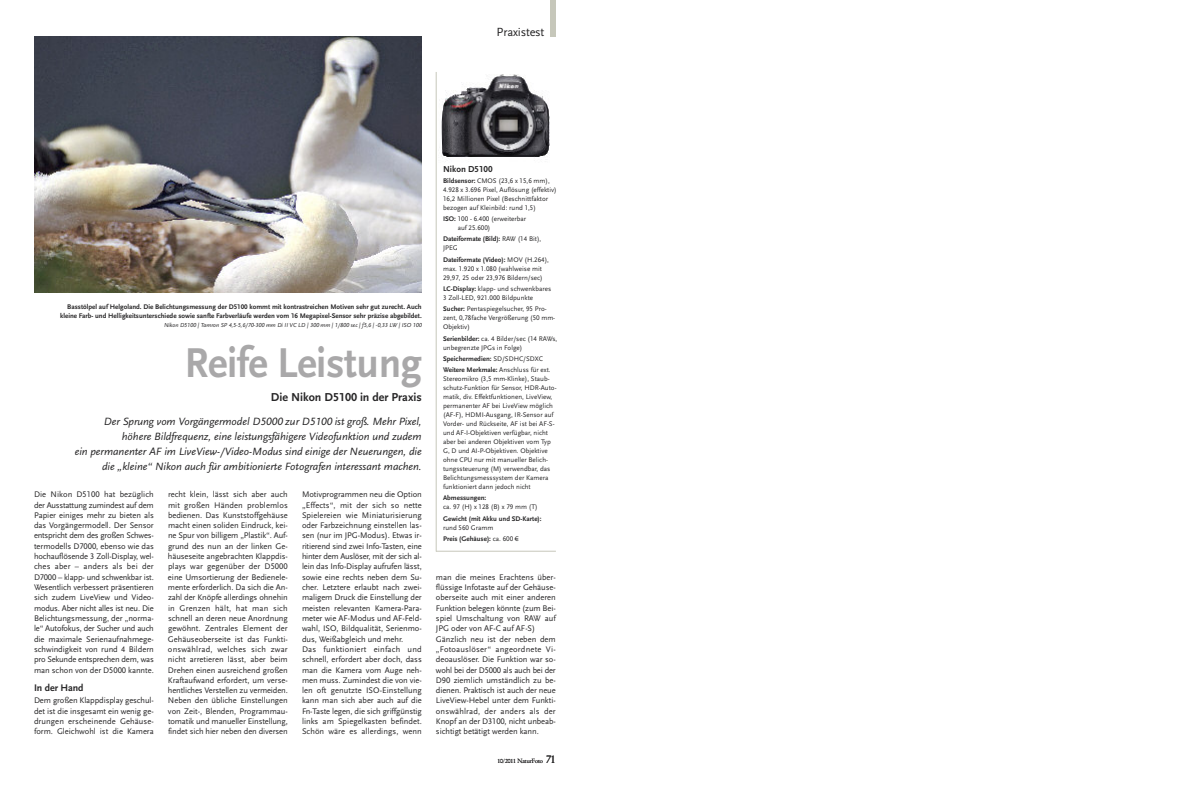
<style>
.page{position:relative;width:1191px;height:794px;background:#fff}
.page>*{position:absolute;margin:0;border:0;box-sizing:border-box;transform-origin:0 0}
.t1{font:43.5px "Scala Sans Bold LF";letter-spacing:-.01em;color:#a9a8a9;scale:.95 1}
.t2{font:12.4px "Scala Sans Regular LF";letter-spacing:-.015em;color:#272627}
.t3{font:12px "Scala Sans Bold LF";color:#272627}
.t4{font:11px/15px "Scala Sans Regular LF Italic";letter-spacing:-.005em;color:#272627;text-align:right}
.t5{font:10px "Scala Sans Bold LF";letter-spacing:-.005em;color:#272627}
.t6{font:9px "Scala Sans Bold LF";color:#272627}
.t7{font:8.5px/10.3px "Scala Sans Regular LF";letter-spacing:-.005em;color:#272627;text-align:justify}
.t8{font:7px/9px "Scala Sans Regular LF";color:#272627}
.t9{font:7px/11.3px "Scala Sans Bold LF";color:#272627}
.t10{font:6px "Scala Sans Regular LF Italic";color:#272627}
.t11{font:6px "Garamond Stempel BQ";color:#272627}
.s1{font-family:"Scala Sans Bold LF"}
.s2{font-family:"Scala Sans Regular LF"}
.s3{font-size:11px}
</style>
<div class="page">
<div style="left:550px;top:0;width:6px;height:37px;background:#c6c7ba"></div>
<hr style="left:436px;top:551px;width:120px;height:1px;background:#c6c7ba">
<img style="left:441px;top:74px;width:109px;height:83px">
<hr style="left:436px;top:72px;width:1px;height:479px;background:#c6c7ba">
<img style="left:34px;top:37px;width:388px;height:256px">
<h2 class="t2" style="left:496px;top:27px;width:49px">Praxistest</h2>
<p class="t9" style="left:60px;top:303px;width:363px;line-height:9px;text-align:right">Basstölpel auf Helgoland. Die Belichtungsmessung der D5100 kommt mit kontrastreichen Motiven sehr gut zurecht. Auch kleine Farb- und Helligkeitsunterschiede sowie sanfte Farbverläufe werden vom 16 Megapixel-Sensor sehr präzise abgebildet.</p>
<p class="t10" style="left:164px;top:323px;width:259px">Nikon D5100 | Tamron SP 4,5-5,6/70-300 mm Di II VC LD | 300 mm | 1/800 sec | f5,6 | -0,33 LW | ISO 100</p>
<h1 class="t1" style="left:184px;top:346px;width:251px">Reife Leistung</h1>
<h3 class="t3" style="left:271px;top:392px;width:152px">Die Nikon D5100 in der Praxis</h3>
<p class="t4" style="left:75px;top:415px;width:348px">Der Sprung vom Vorgängermodel D5000 zur D5100 ist groß. Mehr Pixel, höhere Bildfrequenz, eine leistungsfähigere Videofunktion und zudem<br>ein permanenter AF im LiveView-/Video-Modus sind einige der Neuerungen, die die „kleine“ Nikon auch für ambitionierte Fotografen interessant machen.</p>
<p class="t7" style="left:34px;top:490px;width:121px">Die Nikon D5100 hat bezüglich der Ausstattung zumindest auf dem Papier einiges mehr zu bieten als das Vorgängermodell. Der Sensor entspricht dem des großen Schwes&shy;termodells D7000, ebenso wie das hochauflösende 3 Zoll-Display, wel&shy;ches aber – anders als bei der D7000 – klapp- und schwenkbar ist.<br>Wesentlich verbessert präsentieren sich zudem LiveView und Video&shy;modus. Aber nicht alles ist neu. Die Belichtungsmessung, der „norma&shy;le“ Autofokus, der Sucher und auch die maximale Serienaufnahmege&shy;schwindigkeit von rund 4 Bildern pro Sekunde entsprechen dem, was man schon von der D5000 kannte.</p>
<p class="t5" style="left:34px;top:684px;width:51px">In der Hand</p>
<p class="t7" style="left:34px;top:696px;width:121px">Dem großen Klappdisplay geschul&shy;det ist die insgesamt ein wenig ge&shy;drungen erscheinende Gehäuse&shy;form. Gleichwohl ist die Kamera</p>
<p class="t7" style="left:168px;top:490px;width:121px">recht klein, lässt sich aber auch mit großen Händen problemlos bedienen. Das Kunststoffgehäuse macht einen soliden Eindruck, kei&shy;ne Spur von billigem „Plastik“. Auf&shy;grund des nun an der linken Ge&shy;häuseseite angebrachten Klappdis&shy;plays war gegenüber der D5000 eine Umsortierung der Bedienele&shy;mente erforderlich. Da sich die An&shy;zahl der Knöpfe allerdings ohnehin in Grenzen hält, hat man sich schnell an deren neue Anordnung gewöhnt. Zentrales Element der Gehäuseoberseite ist das Funkti&shy;onswählrad, welches sich zwar nicht arretieren lässt, aber beim Drehen einen ausreichend großen Kraftaufwand erfordert, um verse&shy;hentliches Verstellen zu vermeiden.<br>Neben den übliche Einstellungen von Zeit-, Blenden, Programmau&shy;tomatik und manueller Einstellung, findet sich hier neben den diversen</p>
<p class="t7" style="left:302px;top:490px;width:121px;text-align:left">Motivprogrammen neu die Option „Effects“, mit der sich so nette Spielereien wie Miniaturisierung oder Farbzeichnung einstellen las&shy;sen (nur im JPG-Modus). Etwas ir&shy;ritierend sind zwei Info-Tasten, eine hinter dem Auslöser, mit der sich al&shy;lein das Info-Display aufrufen lässt, sowie eine rechts neben dem Su&shy;cher. Letztere erlaubt nach zwei&shy;maligem Druck die Einstellung der meisten relevanten Kamera-Para&shy;meter wie AF-Modus und AF-Feld&shy;wahl, ISO, Bildqualität, Serienmo&shy;dus, Weißabgleich und mehr.<br>Das funktioniert einfach und schnell, erfordert aber doch, dass man die Kamera vom Auge neh&shy;men muss. Zumindest die von vie&shy;len oft genutzte ISO-Einstellung kann man sich aber auch auf die Fn-Taste legen, die sich griffgünstig links am Spiegelkasten befindet.<br>Schön wäre es allerdings, wenn</p>
<p class="t6" style="left:443px;top:165px;width:51px">Nikon D5100</p>
<p class="t8" style="left:443px;top:177px;width:115px"><span class="s1">Bildsensor:</span> CMOS (23,6 x 15,6 mm), 4.928 x 3.696 Pixel, Auflösung (effektiv)<br>16,2 Millionen Pixel (Beschnittfaktor bezogen auf Kleinbild: rund 1,5)</p>
<p class="t8" style="left:458px;top:215px;width:70px;text-indent:-15px"><span class="s1">ISO:</span> 100 - 6.400 (erweiterbar auf 25.600)</p>
<p class="t9" style="left:443px;top:234px;width:100px">Dateiformate (Bild): <span class="s2">RAW (14 Bit),</span></p>
<p class="t8" style="left:443px;top:244px;width:16px">JPEG</p>
<p class="t9" style="left:443px;top:254px;width:107px">Dateiformate (Video): <span class="s2">MOV (H.264),</span></p>
<p class="t8" style="left:443px;top:264px;width:101px">max. 1.920 x 1.080 (wahlweise mit<br>29,97, 25 oder 23,976 Bildern/sec)</p>
<p class="t8" style="left:443px;top:285px;width:110px"><span class="s1">LC-Display:</span> klapp- und schwenkbares<br>3 Zoll-LED, 921.000 Bildpunkte</p>
<p class="t8" style="left:443px;top:305px;width:114px"><span class="s1">Sucher:</span> Pentaspiegelsucher, 95 Pro&shy;zent, 0,78fache Vergrößerung (50 mm-<br>Objektiv)</p>
<p class="t8" style="left:443px;top:334px;width:116px"><span class="s1">Serienbilder:</span> ca. 4 Bilder/sec (14 RAWs, unbegrenzte JPGs in Folge)</p>
<p class="t9" style="left:443px;top:353px;width:109px">Speichermedien: <span class="s2">SD/SDHC/SDXC<br></span>Weitere Merkmale: <span class="s2">Anschluss für ext.</span></p>
<p class="t8" style="left:443px;top:375px;width:115px">Stereomikro (3,5 mm-Klinke), Staub&shy;schutz-Funktion für Sensor, HDR-Auto&shy;matik, div. Effektfunktionen, LiveView, permanenter AF bei LiveView möglich (AF-F), HDMI-Ausgang, IR-Sensor auf Vorder- und Rückseite, AF ist bei AF-S&shy;und AF-I-Objektiven verfügbar, nicht aber bei anderen Objektiven vom Typ G, D und AI-P-Objektiven. Objektive ohne CPU nur mit manueller Belich&shy;tungssteuerung (M) verwendbar, das Belichtungsmesssystem der Kamera funktioniert dann jedoch nicht</p>
<p class="t9" style="left:443px;top:493px;width:45px">Abmessungen:</p>
<p class="t8" style="left:443px;top:503px;width:96px">ca. 97 (H) x 128 (B) x 79 mm (T)</p>
<p class="t9" style="left:443px;top:513px;width:100px">Gewicht (mit Akku und SD-Karte):</p>
<p class="t8" style="left:443px;top:523px;width:52px">rund 560 Gramm</p>
<p class="t9" style="left:443px;top:533px;width:77px">Preis (Gehäuse): <span class="s2">ca. 600 €</span></p>
<p class="t7" style="left:436px;top:572px;width:121px;text-align:left">man die meines Erachtens über&shy;flüssige Infotaste auf der Gehäuse&shy;oberseite auch mit einer anderen<br>Funktion belegen könnte (zum Bei&shy;spiel Umschaltung von RAW auf<br>JPG oder von AF-C auf AF-S)<br>Gänzlich neu ist der neben dem „Fotoauslöser“ angeordnete Vi&shy;deoauslöser. Die Funktion war so&shy;wohl bei der D5000 als auch bei der<br>D90 ziemlich umständlich zu be&shy;dienen. Praktisch ist auch der neue<br>LiveView-Hebel unter dem Funkti&shy;onswählrad, der anders als der<br>Knopf an der D3100, nicht unbeab&shy;sichtigt betätigt werden kann.</p>
<p class="t11" style="left:497px;top:757px;width:60px">10/2011 NaturFoto <span class="s3">71</span></p>
</div>
